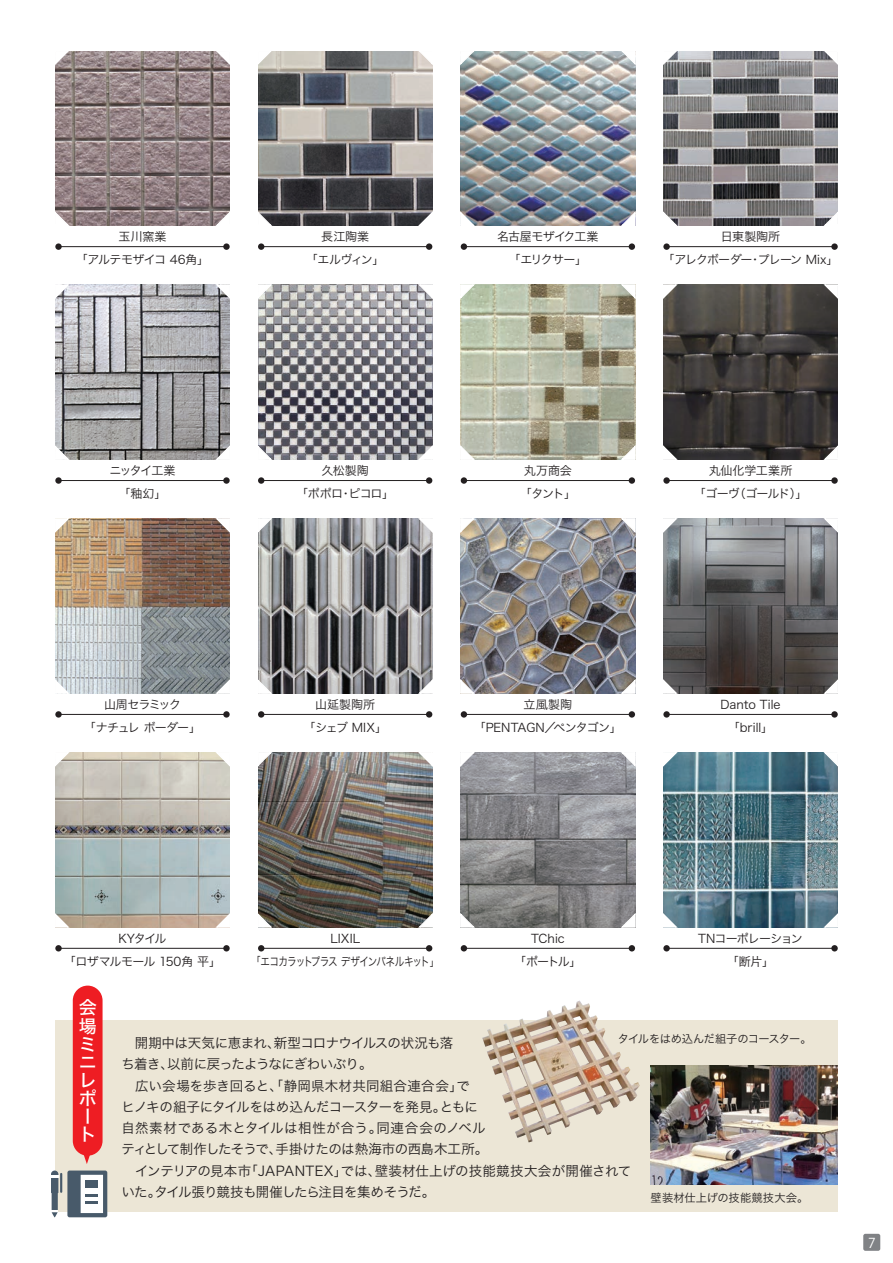
<style>
.page{position:relative;width:893px;height:1263px;background:#fff}
.page>*{position:absolute;margin:0;border:0;box-sizing:border-box;transform-origin:0 0}
.t1{font:18px/18px "Hira Kaku Std W5";color:#fff}
.t2{font:13.65px "Koz Go Pro";color:#fff}
.t3{font:13.5px/21.3px "Hira Kaku Std W3";letter-spacing:-.02em;color:#231f20}
.t4{font:12px/23.4px "Hira Kaku Std W3";letter-spacing:-.05em;color:#231f20;text-align:center}
.t5{font:12px/23.4px "Hira Kaku Std W3";letter-spacing:-.075em;color:#231f20;text-align:center}
.t6{font:12px/23.4px "Hira Kaku Std W3";letter-spacing:-.1em;color:#231f20;text-align:center}
.t7{font:12px/23.4px "Hira Kaku Std W3";letter-spacing:-.07em;color:#231f20;text-align:center}
.t8{font:12px/23.4px "Hira Kaku Std W3";letter-spacing:-.01em;color:#231f20;text-align:center}
.t9{font:12px/23.4px "Hira Kaku Std W3";color:#231f20;text-align:center}
.t10{font:12px/23.4px "Hira Kaku Std W3";letter-spacing:-.005em;color:#231f20;text-align:center}
.t11{font:12px/23.4px "Hira Kaku Std W3";letter-spacing:-.015em;color:#231f20;text-align:center}
.t12{font:11.25px "Hira Kaku Std W3";letter-spacing:-.045em;color:#231f20}
.t13{font:11.25px "Hira Kaku Std W3";letter-spacing:.01em;color:#231f20}
</style>
<div class="page">
<img style="left:51px;top:51px;width:830px;height:1200px">
<p class="t4" style="left:76px;top:225px;width:135px">玉川窯業<br>「アルテモザイコ 46角」</p>
<p class="t4" style="left:306px;top:225px;width:80px">長江陶業<br>「エルヴィン」</p>
<p class="t5" style="left:497px;top:225px;width:103px">名古屋モザイク工業「エリクサー」</p>
<p class="t4" style="left:663px;top:225px;width:177px">日東製陶所<br>「アレクボーダー・プレーン Mix」</p>
<p class="t6" style="left:109px;top:459px;width:68px">ニッタイ工業「釉幻」</p>
<p class="t4" style="left:296px;top:459px;width:100px">久松製陶<br>「ポポロ・ピコロ」</p>
<p class="t4" style="left:520px;top:459px;width:58px">丸万商会「タント」</p>
<p class="t4" style="left:694px;top:459px;width:115px">丸仙化学工業所<br>「ゴーヴ（ゴールド）」</p>
<p class="t6" style="left:84px;top:692px;width:119px">山周セラミック<br>「ナチュレ ボーダー」</p>
<p class="t10" style="left:303px;top:692px;width:85px">山延製陶所<br>「シェブ MIX」</p>
<p class="t8" style="left:474px;top:692px;width:150px">立風製陶<br>「PENTAGN／ペンタゴン」</p>
<p class="t9" style="left:720px;top:692px;width:62px">Danto Tile「brill」</p>
<p class="t4" style="left:64px;top:926px;width:159px">KYタイル<br>「ロザマルモール 150角 平」</p>
<p class="t7" style="left:251px;top:926px;width:190px">LIXIL<br>「エコカラットプラス デザインパネルキット」</p>
<p class="t11" style="left:514px;top:926px;width:69px">TChic<br>「ポートル」</p>
<p class="t5" style="left:698px;top:926px;width:106px">TNコーポレーション「断片」</p>
<h1 class="t1" style="left:79px;top:999px;width:19px">会場ミニレポート</h1>
<p class="t12" style="left:618px;top:1030px;width:195px">タイルをはめ込んだ組子のコースター。</p>
<p class="t3" style="left:121px;top:1032px;width:511px">　開期中は天気に恵まれ、新型コロナウイルスの状況も落<br>ち着き、以前に戻ったようなにぎわいぶり。<br>　広い会場を歩き回ると、「静岡県木材共同組合連合会」で<br>ヒノキの組子にタイルをはめ込んだコースターを発見。ともに<br>自然素材である木とタイルは相性が合う。同連合会のノベル<br>ティとして制作したそうで、手掛けたのは熱海市の西島木工所。<br>　インテリアの見本市「JAPANTEX」では、壁装材仕上げの技能競技大会が開催されていた。タイル張り競技も開催したら注目を集めそうだ。</p>
<p class="t13" style="left:651px;top:1189px;width:159px">壁装材仕上げの技能競技大会。</p>
<p class="t2" style="left:868px;top:1234px;width:9px">7</p>
</div>
